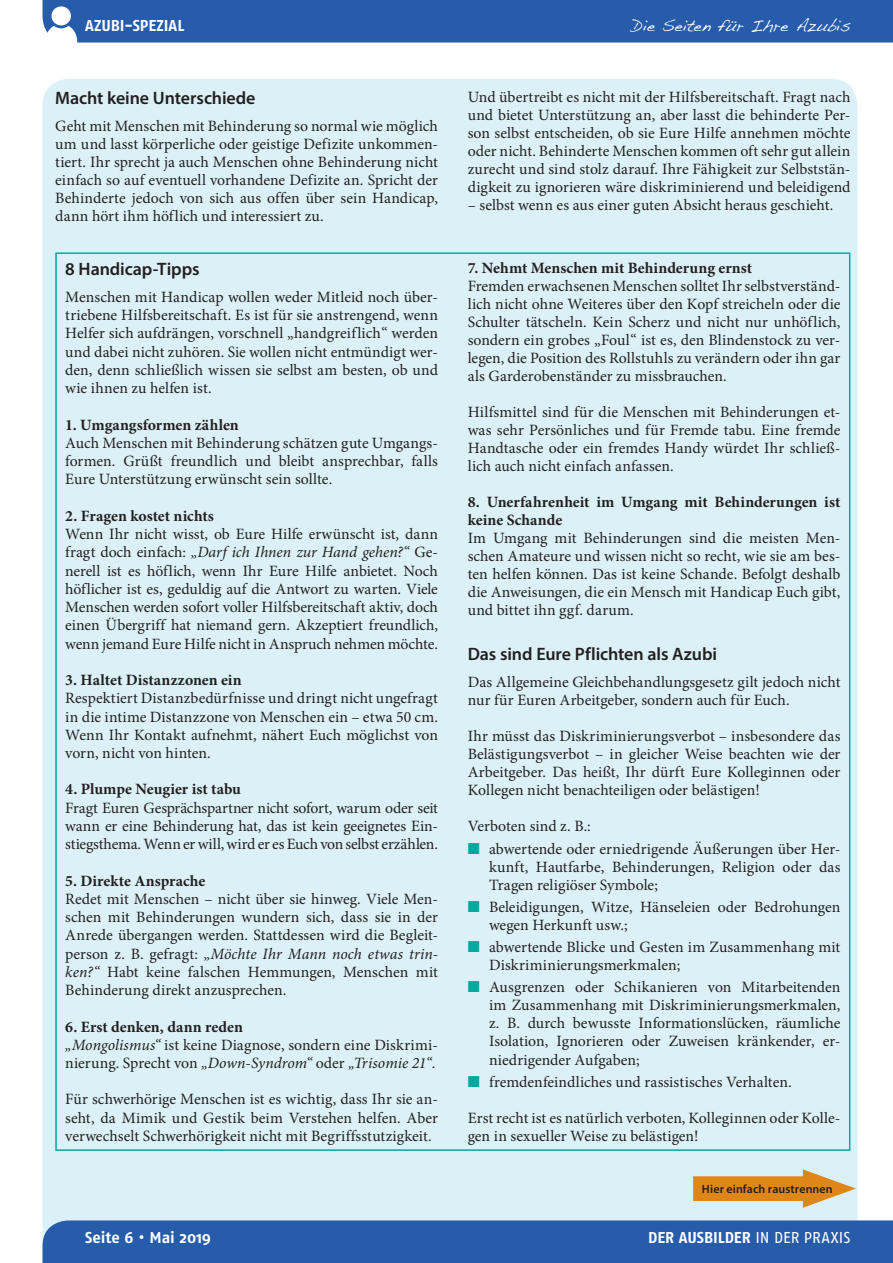
<style>
.page{position:relative;width:893px;height:1263px;background:#fff}
.page>*{position:absolute;margin:0;border:0;box-sizing:border-box;transform-origin:0 0}
.t1{font:600 18px "Myriad Pro";letter-spacing:-.005em;color:#231f20}
.t2{font:16.5px "Handwriting Dakota";letter-spacing:.005em;color:#fff}
.t3{font:15.75px/18px "Minion Pro";color:#231f20;text-align:justify}
.t4{font:700 15.75px/18px "Minion Pro";color:#231f20}
.t5{font:700 15.75px "Fago No";letter-spacing:-.005em;color:#fff}
.t6{font:600 12px "Myriad Pro";letter-spacing:.01em;color:#231f20}
.s1{font-style:italic}
.s2{font-weight:700}
.s3{color:#00a99d}
.s4{font-weight:400}
</style>
<div class="page">
<div style="left:43px;top:79px;width:814px;height:1141px;background:#dbf1f7"></div>
<div style="left:43px;top:1220px;width:850px;height:43px;background:#275caa"></div>
<div style="left:43px;top:0;width:850px;height:43px;background:#275caa"></div>
<img style="left:45px;top:4px;width:32px;height:39px">
<svg style="left:693px;top:1169px;width:163px;height:39px;background:#ddb274"></svg>
<p class="t5" style="left:85px;top:16px;width:101px">AZUBI-SPEZIAL</p>
<p class="t2" style="left:631px;top:16px;width:221px">Die Seiten für Ihre Azubis</p>
<p class="t1" style="left:55px;top:86px;width:202px">Macht keine Unterschiede</p>
<p class="t3" style="left:55px;top:117px;width:384px">Geht mit Menschen mit Behinderung so normal wie möglich um und lasst körperliche oder geistige Defizite unkommen&shy;tiert. Ihr sprecht ja auch Menschen ohne Behinderung nicht einfach so auf eventuell vorhandene Defizite an. Spricht der Behinderte jedoch von sich aus offen über sein Handicap, dann hört ihm höflich und interessiert zu.</p>
<p class="t1" style="left:65px;top:257px;width:136px">8 Handicap-Tipps</p>
<p class="t3" style="left:65px;top:288px;width:374px">Menschen mit Handicap wollen weder Mitleid noch über&shy;triebene Hilfsbereitschaft. Es ist für sie anstrengend, wenn Helfer sich aufdrängen, vorschnell „handgreiflich“ werden und dabei nicht zuhören. Sie wollen nicht entmündigt wer&shy;den, denn schließlich wissen sie selbst am besten, ob und wie ihnen zu helfen ist.</p>
<p class="t4" style="left:65px;top:415px;width:175px">1. Umgangsformen zählen</p>
<p class="t3" style="left:65px;top:434px;width:374px">Auch Menschen mit Behinderung schätzen gute Umgangs&shy;formen. Grüßt freundlich und bleibt ansprechbar, falls Eure Unterstützung erwünscht sein sollte.</p>
<p class="t4" style="left:65px;top:506px;width:150px">2. Fragen kostet nichts</p>
<p class="t3" style="left:65px;top:525px;width:374px">Wenn Ihr nicht wisst, ob Eure Hilfe erwünscht ist, dann fragt doch einfach: <span class="s1">„Darf ich Ihnen zur Hand gehen?“</span> Ge&shy;nerell ist es höflich, wenn Ihr Eure Hilfe anbietet. Noch höflicher ist es, geduldig auf die Antwort zu warten. Viele Menschen werden sofort voller Hilfsbereitschaft aktiv, doch einen Übergriff hat niemand gern. Akzeptiert freundlich, wenn jemand Eure Hilfe nicht in Anspruch nehmen möchte.</p>
<p class="t4" style="left:65px;top:671px;width:178px">3. Haltet Distanzzonen ein</p>
<p class="t3" style="left:65px;top:689px;width:374px">Respektiert Distanzbedürfnisse und dringt nicht ungefragt in die intime Distanzzone von Menschen ein – etwa 50 cm.<br>Wenn Ihr Kontakt aufnehmt, nähert Euch möglichst von vorn, nicht von hinten.</p>
<p class="t4" style="left:65px;top:780px;width:177px">4. Plumpe Neugier ist tabu</p>
<p class="t3" style="left:65px;top:799px;width:374px">Fragt Euren Gesprächspartner nicht sofort, warum oder seit wann er eine Behinderung hat, das ist kein geeignetes Ein&shy;stiegsthema. Wenn er will, wird er es Euch von selbst erzählen.</p>
<p class="t4" style="left:65px;top:871px;width:142px">5. Direkte Ansprache</p>
<p class="t3" style="left:65px;top:890px;width:374px">Redet mit Menschen – nicht über sie hinweg. Viele Men&shy;schen mit Behinderungen wundern sich, dass sie in der Anrede übergangen werden. Stattdessen wird die Begleit&shy;person z. B. gefragt: <span class="s1">„Möchte Ihr Mann noch etwas trin&shy;ken?“</span> Habt keine falschen Hemmungen, Menschen mit Behinderung direkt anzusprechen.</p>
<p class="t3" style="left:65px;top:1017px;width:374px;text-align:left"><span class="s2">6. Erst denken, dann reden<br></span><span class="s1">„Mongolismus“</span> ist keine Diagnose, sondern eine Diskrimi&shy;nierung. Sprecht von <span class="s1">„Down-Syndrom“</span> oder <span class="s1">„Trisomie 21“</span>.</p>
<p class="t3" style="left:65px;top:1090px;width:374px">Für schwerhörige Menschen ist es wichtig, dass Ihr sie an&shy;seht, da Mimik und Gestik beim Verstehen helfen. Aber verwechselt Schwerhörigkeit nicht mit Begriffsstutzigkeit.</p>
<p class="t3" style="left:468px;top:88px;width:384px">Und übertreibt es nicht mit der Hilfsbereitschaft. Fragt nach und bietet Unterstützung an, aber lasst die behinderte Per&shy;son selbst entscheiden, ob sie Eure Hilfe annehmen möchte oder nicht. Behinderte Menschen kommen oft sehr gut allein zurecht und sind stolz darauf. Ihre Fähigkeit zur Selbststän&shy;digkeit zu ignorieren wäre diskriminierend und beleidigend</p>
<p class="t3" style="left:468px;top:196px;width:367px">– selbst wenn es aus einer guten Absicht heraus geschieht.</p>
<p class="t4" style="left:468px;top:259px;width:286px">7. Nehmt Menschen mit Behinderung ernst</p>
<p class="t3" style="left:468px;top:277px;width:374px">Fremden erwachsenen Menschen solltet Ihr selbstverständ&shy;lich nicht ohne Weiteres über den Kopf streicheln oder die Schulter tätscheln. Kein Scherz und nicht nur unhöflich, sondern ein grobes „Foul“ ist es, den Blindenstock zu ver&shy;legen, die Position des Rollstuhls zu verändern oder ihn gar als Garderobenständer zu missbrauchen.</p>
<p class="t3" style="left:468px;top:403px;width:374px">Hilfsmittel sind für die Menschen mit Behinderungen et&shy;was sehr Persönliches und für Fremde tabu. Eine fremde Handtasche oder ein fremdes Handy würdet Ihr schließ&shy;lich auch nicht einfach anfassen.</p>
<p class="t4" style="left:468px;top:493px;width:374px">8. Unerfahrenheit im Umgang mit Behinderungen ist keine Schande</p>
<p class="t3" style="left:468px;top:529px;width:374px">Im Umgang mit Behinderungen sind die meisten Men&shy;schen Amateure und wissen nicht so recht, wie sie am bes&shy;ten helfen können. Das ist keine Schande. Befolgt deshalb die Anweisungen, die ein Mensch mit Handicap Euch gibt, und bittet ihn ggf. darum.</p>
<p class="t1" style="left:468px;top:643px;width:251px">Das sind Eure Pflichten als Azubi</p>
<p class="t3" style="left:468px;top:673px;width:374px">Das Allgemeine Gleichbehandlungsgesetz gilt jedoch nicht nur für Euren Arbeitgeber, sondern auch für Euch.</p>
<p class="t3" style="left:468px;top:727px;width:374px">Ihr müsst das Diskriminierungsverbot – insbesondere das Belästigungsverbot – in gleicher Weise beachten wie der Arbeitgeber. Das heißt, Ihr dürft Eure Kolleginnen oder Kollegen nicht benachteiligen oder belästigen!</p>
<p class="t3" style="left:468px;top:817px;width:125px">Verboten sind z. B.:</p>
<p class="t3" style="left:489px;top:839px;width:353px;text-indent:-21px"><span class="s3">■</span> abwertende oder erniedrigende Äußerungen über Her&shy;kunft, Hautfarbe, Behinderungen, Religion oder das Tragen religiöser Symbole;</p>
<p class="t3" style="left:489px;top:898px;width:353px;text-indent:-21px"><span class="s3">■</span> Beleidigungen, Witze, Hänseleien oder Bedrohungen wegen Herkunft usw.;</p>
<p class="t3" style="left:489px;top:938px;width:353px;text-indent:-21px"><span class="s3">■</span> abwertende Blicke und Gesten im Zusammenhang mit<br>Diskriminierungsmerkmalen;</p>
<p class="t3" style="left:489px;top:978px;width:353px;text-indent:-21px"><span class="s3">■</span> Ausgrenzen oder Schikanieren von Mitarbeitenden im Zusammenhang mit Diskriminierungsmerkmalen, z. B. durch bewusste Informationslücken, räumliche Isolation, Ignorieren oder Zuweisen kränkender, er&shy;niedrigender Aufgaben;</p>
<p class="t3" style="left:468px;top:1073px;width:325px"><span class="s3">■</span> fremdenfeindliches und rassistisches Verhalten.</p>
<p class="t3" style="left:468px;top:1109px;width:374px">Erst recht ist es natürlich verboten, Kolleginnen oder Kolle&shy;gen in sexueller Weise zu belästigen!</p>
<p class="t6" style="left:702px;top:1181px;width:132px">Hier einfach raustrennen</p>
<p class="t5" style="left:85px;top:1228px;width:128px">Seite 6 • Mai 2019</p>
<p class="t5" style="left:648px;top:1228px;width:204px">DER AUSBILDER <span class="s4">IN DER PRAXIS</span></p>
</div>
